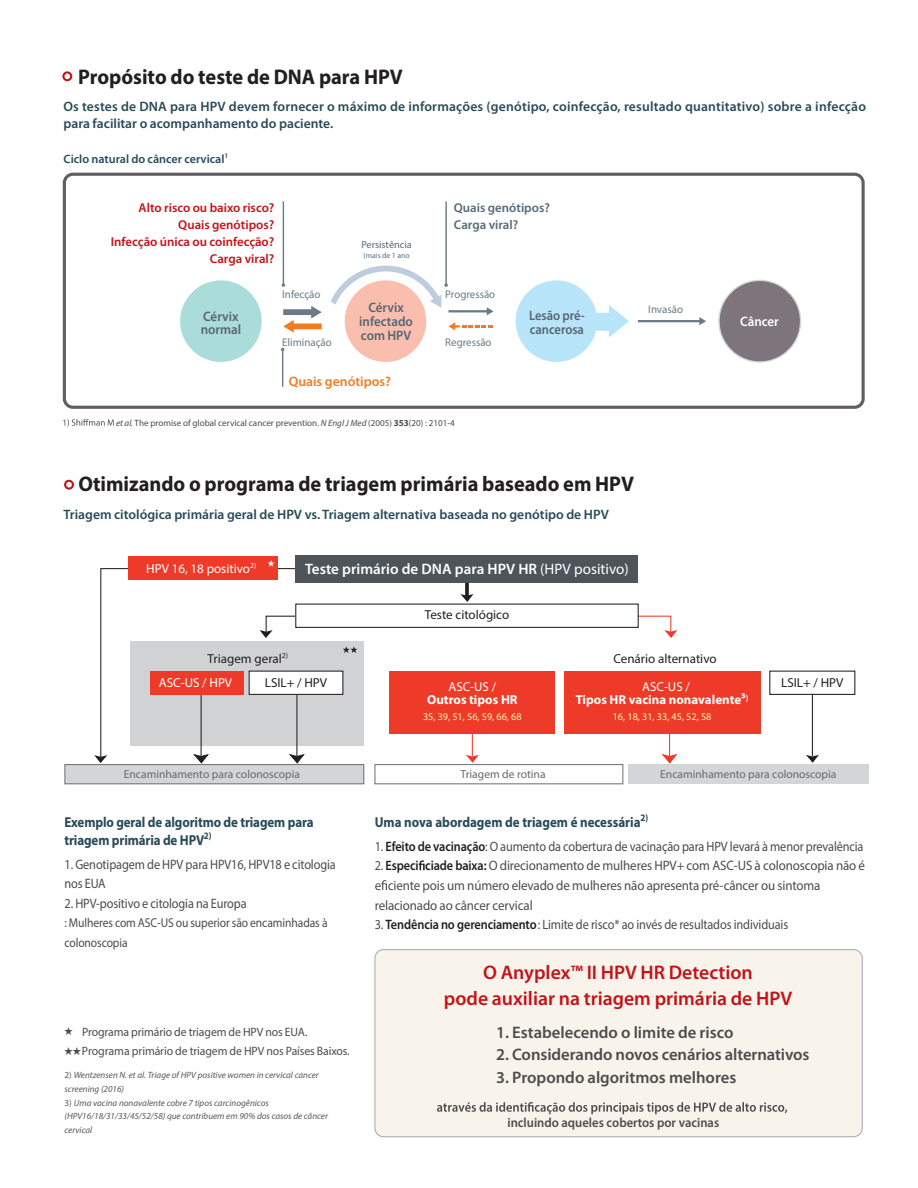
<style>
.page{position:relative;width:918px;height:1188px;background:#fff}
.page>*{position:absolute;margin:0;border:0;box-sizing:border-box;transform-origin:0 0}
.t1{font:700 21.3px "Myriad Pro";color:#231f20;scale:.96 1}
.t2{font:600 19.65px/25.8px "Myriad Pro";color:#c4121a;text-align:center}
.t3{font:600 16.65px "Myriad Pro";color:#4b4c4d}
.t4{font:600 15.15px "Myriad Pro";color:#fff}
.t5{font:700 14.4px/18.1px "Myriad Pro";letter-spacing:-.01em;color:#294a59;scale:.9 1}
.t6{font:13.65px/19.6px "Myriad Pro";letter-spacing:-.01em;color:#4b4c4d;scale:.9 1}
.t7{font:600 13.65px/17.5px "Myriad Pro";color:#294a59}
.t8{font:13.65px "Myriad Pro";letter-spacing:-.01em;color:#4b4c4d;scale:.95 1}
.t9{font:600 13.65px/13.6px "Myriad Pro";color:#576672;scale:.95 1}
.t10{font:600 13.65px/13.6px "Myriad Pro";color:#576672;scale:.92 1}
.t11{font:600 13.65px "Myriad Pro";color:#f47b21}
.t12{font:600 13.65px "Myriad Pro";color:#fff;scale:.95 1}
.t13{font:600 13.2px "Myriad Pro";color:#4b4c4d;scale:.95 1}
.t14{font:13.05px "Myriad Pro";color:#231f20}
.t15{font:13.05px "Myriad Pro";color:#fff}
.t16{font:600 12.9px/17.1px "Myriad Pro";color:#c4121a;text-align:right}
.t17{font:12.9px/19.6px "Myriad Pro";letter-spacing:-.01em;color:#4b4c4d;scale:.9 1}
.t18{font:700 12.9px/14px "Myriad Pro";color:#fff}
.t19{font:600 12.9px/17.1px "Myriad Pro";color:#576a7b}
.t20{font:12.9px "Myriad Pro";color:#fff}
.t21{font:12.15px "Myriad Pro";letter-spacing:-.01em;color:#4b4c4d}
.t22{font:600 12.15px "Myriad Pro";color:#294a59}
.t23{font:11.55px "Myriad Pro";color:#69696c}
.t24{font:11.1px "Myriad Pro";color:#6b7a83}
.t25{font:10.35px "Myriad Pro";color:#576a7b}
.t26{font:10.2px "Myriad Pro";color:#fff8ae}
.t27{font:italic 9.15px/13.6px "Myriad Pro";color:#57585a}
.t28{font:9.15px "Myriad Pro";color:#4b4c4d}
.t29{font:7.65px "Myriad Pro";color:#576a7b}
.t30{font:7.65px "Myriad Pro";color:#fff}
.s1{font-style:italic}
.s2{font-weight:700}
.s3{font-weight:400}
.s4{font-family:"Adobe Myungjo Std";font-weight:500;font-size:10.65px}
.s5{font-style:normal}
.s6{font-weight:600;color:#231f20}
</style>
<div class="page">
<div style="left:63px;top:173px;width:802px;height:236px;border:3px solid #645d5f;border-radius:9px"></div>
<svg style="left:63px;top:419px;width:51px;height:8px"></svg>
<div style="left:180px;top:280px;width:82px;height:82px;background:#aadcd9;border-radius:50%"></div>
<div style="left:345px;top:280px;width:81px;height:82px;background:#fabeaf;border-radius:50%"></div>
<div style="left:516px;top:280px;width:81px;height:82px;background:#b9e5fa;border-radius:50%"></div>
<div style="left:719px;top:280px;width:82px;height:82px;background:#7e757c;border-radius:50%"></div>
<div style="left:718px;top:280px;width:83px;height:83px;border:1px solid #cfd8d3;border-radius:50%"></div>
<svg style="left:283px;top:306px;width:39px;height:27px"></svg>
<svg style="left:638px;top:317px;width:68px;height:8px"></svg>
<svg style="left:593px;top:305px;width:36px;height:33px"></svg>
<hr style="left:283px;top:201px;width:1px;height:83px;background:#6b7a83">
<hr style="left:282px;top:351px;width:1px;height:36px;background:#6b7a83">
<svg style="left:448px;top:322px;width:45px;height:8px"></svg>
<hr style="left:445px;top:201px;width:2px;height:83px;background:#6b7a83">
<svg style="left:331px;top:266px;width:162px;height:49px"></svg>
<svg style="left:419px;top:860px;width:6px;height:10px"></svg>
<svg style="left:375px;top:880px;width:18px;height:10px"></svg>
<div style="left:375px;top:950px;width:487px;height:187px;background:#f9f4eb;border-radius:9px"></div>
<div style="left:374px;top:949px;width:489px;height:188px;border:1px solid #a8a9ad;border-radius:9px"></div>
<svg style="left:437px;top:1102px;width:350px;height:12px"></svg>
<div style="left:62px;top:71px;width:10px;height:10px;border:2px solid #c4121a;border-radius:50%"></div>
<div style="left:64px;top:480px;width:10px;height:10px;border:2px solid #c4121a;border-radius:50%"></div>
<svg style="left:639px;top:615px;width:38px;height:23px"></svg>
<div style="left:130px;top:641px;width:234px;height:104px;background:#d1d2d4"></div>
<div style="left:65px;top:765px;width:299px;height:19px;background:#d4d5d7"></div>
<div style="left:64px;top:764px;width:300px;height:20px;border:1px solid #727477"></div>
<div style="left:295px;top:604px;width:344px;height:24px;border:1px solid #231f20"></div>
<svg style="left:465px;top:582px;width:4px;height:12px"></svg>
<svg style="left:460px;top:594px;width:14px;height:8px"></svg>
<div style="left:374px;top:764px;width:249px;height:20px;border:1px solid #727477"></div>
<div style="left:629px;top:765px;width:240px;height:19px;background:#d4d5d7"></div>
<div style="left:249px;top:671px;width:94px;height:23px;background:#fff"></div>
<div style="left:249px;top:671px;width:94px;height:24px;border:1px solid #231f20"></div>
<div style="left:769px;top:671px;width:86px;height:24px;border:1px solid #231f20"></div>
<hr style="left:472px;top:703px;width:1px;height:53px;background:#ee3a29">
<svg style="left:466px;top:755px;width:13px;height:8px"></svg>
<hr style="left:669px;top:703px;width:1px;height:53px;background:#ee3a29">
<svg style="left:662px;top:753px;width:16px;height:11px"></svg>
<hr style="left:812px;top:694px;width:1px;height:62px;background:#231f20">
<svg style="left:806px;top:755px;width:13px;height:8px"></svg>
<div style="left:390px;top:671px;width:165px;height:62px;background:#ee3a29"></div>
<div style="left:564px;top:671px;width:196px;height:62px;background:#ee3a29"></div>
<div style="left:296px;top:555px;width:342px;height:27px;background:#4d545a"></div>
<div style="left:128px;top:557px;width:150px;height:23px;background:#ee3a29"></div>
<svg style="left:94px;top:560px;width:214px;height:204px"></svg>
<svg style="left:343px;top:646px;width:14px;height:7px"></svg>
<p class="t1" style="left:78px;top:63px;width:340px">Propósito do teste de DNA para HPV</p>
<p class="t7" style="left:63px;top:97px;width:804px">Os testes de DNA para HPV devem fornecer o máximo de informações (genótipo, coinfecção, resultado quantitativo) sobre a infecção para facilitar o acompanhamento do paciente.</p>
<p class="t22" style="left:64px;top:151px;width:166px">Ciclo natural do câncer cervical<sup>1</sup></p>
<p class="t16" style="left:111px;top:198px;width:165px">Alto risco ou baixo risco?<br>Quais genótipos?<br>Infecção única ou coinfecção?<br>Carga viral?</p>
<p class="t19" style="left:454px;top:198px;width:98px">Quais genótipos?<br>Carga viral?</p>
<p class="t25" style="left:361px;top:238px;width:52px">Persistência</p>
<p class="t29" style="left:364px;top:251px;width:48px">(mais de 1 ano</p>
<p class="t24" style="left:282px;top:288px;width:40px">Infecção</p>
<p class="t24" style="left:445px;top:288px;width:52px">Progressão</p>
<p class="t9" style="left:201px;top:309px;width:44px">Cérvix normal</p>
<p class="t9" style="left:359px;top:301px;width:58px;text-align:center">Cérvix infectado com HPV</p>
<p class="t10" style="left:529px;top:308px;width:62px">Lesão pré&shy;cancerosa</p>
<p class="t12" style="left:740px;top:313px;width:42px">Câncer</p>
<p class="t24" style="left:648px;top:303px;width:36px">Invasão</p>
<p class="t24" style="left:282px;top:335px;width:51px">Eliminação</p>
<p class="t24" style="left:445px;top:335px;width:48px">Regressão</p>
<p class="t11" style="left:289px;top:373px;width:104px">Quais genótipos?</p>
<p class="t28" style="left:116px;top:417px;width:340px"><span class="s1">et al.</span> The promise of global cervical cancer prevention. <span class="s1">N EnglJ Med</span> (2005) <span class="s2">353</span>(20) : 2101-4</p>
<p class="t1" style="left:78px;top:470px;width:580px">Otimizando o programa de triagem primária baseado em HPV</p>
<p class="t7" style="left:63px;top:505px;width:547px">Triagem citológica primária geral de HPV vs. Triagem alternativa baseada no genótipo de HPV</p>
<p class="t30" style="left:250px;top:561px;width:8px">2)</p>
<p class="t15" style="left:146px;top:560px;width:105px">HPV 16, 18 positivo</p>
<p class="t4" style="left:305px;top:559px;width:325px">Teste primário de DNA para HPV HR <span class="s3">(HPV positivo)</span></p>
<p class="t14" style="left:208px;top:650px;width:82px">Triagem geral<sup>2)</sup></p>
<p class="t14" style="left:425px;top:606px;width:86px">Teste citológico</p>
<p class="t14" style="left:613px;top:650px;width:105px">Cenário alternativo</p>
<p class="t15" style="left:159px;top:674px;width:75px">ASC-US / HPV</p>
<p class="t14" style="left:265px;top:674px;width:64px">LSIL+ / HPV</p>
<p class="t14" style="left:781px;top:674px;width:64px">LSIL+ / HPV</p>
<p class="t18" style="left:427px;top:693px;width:92px">Outros tipos HR</p>
<p class="t18" style="left:576px;top:679px;width:174px;text-indent:66px"><span class="s3">ASC-US /<br></span>Tipos HR vacina nonavalente³<sup>)</sup></p>
<p class="t20" style="left:448px;top:678px;width:49px">ASC-US /</p>
<p class="t26" style="left:423px;top:710px;width:100px">35, 39, 51, 56, 59, 66, 68</p>
<p class="t26" style="left:613px;top:710px;width:100px">16, 18, 31, 33, 45, 52, 58</p>
<p class="t23" style="left:124px;top:767px;width:178px">Encaminhamento para colonoscopia</p>
<p class="t5" style="left:64px;top:813px;width:278px">Exemplo geral de algoritmo de triagem para triagem primária de HPV<sup>2)</sup></p>
<p class="t6" style="left:64px;top:854px;width:303px">1. Genotipagem de HPV para HPV16, HPV18 e citologia nos EUA</p>
<p class="t6" style="left:65px;top:894px;width:204px">2. HPV-positivo e citologia na Europa</p>
<p class="t17" style="left:64px;top:913px;width:294px">: Mulheres com ASC-US ou superior são encaminhadas à colonoscopia</p>
<p class="t21" style="left:63px;top:1024px;width:246px"><span class="s4">★</span> Programa primário de triagem de HPV nos EUA.</p>
<p class="t21" style="left:63px;top:1044px;width:288px"><span class="s4">★★</span>Programa primário de triagem de HPV nos Países Baixos.</p>
<p class="t27" style="left:64px;top:1068px;width:256px"><span class="s5">2)</span> Wentzensen N. et al. Triage of HPV positive women in cervical cancer screening (2016)</p>
<p class="t27" style="left:65px;top:1096px;width:265px"><span class="s5">3)</span> Uma vacina nonavalente cobre 7 tipos carcinogênicos (HPV16/18/31/33/45/52/58) que contribuem em 90% dos casos de câncer cervical</p>
<p class="t23" style="left:461px;top:767px;width:87px">Triagem de rotina</p>
<p class="t23" style="left:660px;top:767px;width:178px">Encaminhamento para colonoscopia</p>
<p class="t5" style="left:375px;top:813px;width:305px">Uma nova abordagem de triagem é necessária<sup>2)</sup></p>
<p class="t6" style="left:375px;top:836px;width:545px">1. <span class="s6">Efeito de vacinação</span>: O aumento da cobertura de vacinação para HPV levará à menor prevalência</p>
<p class="t6" style="left:375px;top:856px;width:546px">2. <span class="s6">Especi ciade baixa:</span> O direcionamento de mulheres HPV+ com ASC-US à colonoscopia não é</p>
<p class="t8" style="left:393px;top:877px;width:451px">iente pois um número elevado de mulheres não apresenta pré-câncer ou sintoma</p>
<p class="t8" style="left:375px;top:897px;width:168px">relacionado ao câncer cervical</p>
<p class="t6" style="left:375px;top:915px;width:461px">3. <span class="s6">Tendência no gerenciamento</span>: Limite de risco* ao invés de resultados individuais</p>
<p class="t2" style="left:444px;top:959px;width:350px">O Anyplex™ II HPV HR Detection<br>pode auxiliar na triagem primária de HPV</p>
<p class="t3" style="left:496px;top:1021px;width:239px">1. Estabelecendo o limite de risco</p>
<p class="t3" style="left:496px;top:1044px;width:315px">2. Considerando novos cenários alternativos</p>
<p class="t3" style="left:496px;top:1067px;width:242px">3. Propondo algoritmos melhores</p>
<p class="t13" style="left:508px;top:1114px;width:224px">incluindo aqueles cobertos por vacinas</p>
</div>
